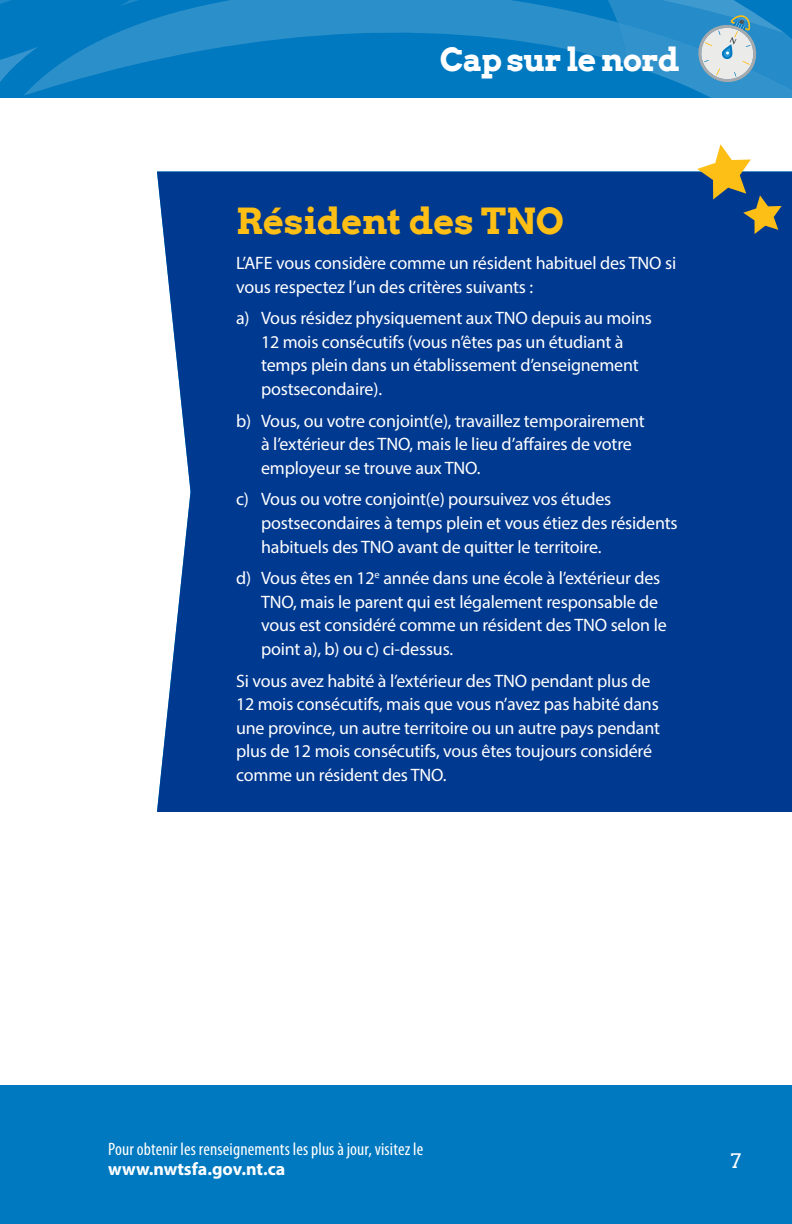
<style>
.page{position:relative;width:792px;height:1224px;background:#fff}
.page>*{position:absolute;margin:0;border:0;box-sizing:border-box;transform-origin:0 0}
.t1{font:700 36px "Arvo";color:#fdbe15}
.t2{font:700 32px "Arvo";letter-spacing:-.03em;color:#fff}
.t3{font:20px "Arvo";color:#fff}
.t4{font:18px/23.6px "Myriad Pro";letter-spacing:-.01em;color:#fff}
.t5{font:condensed 18px "Myriad Pro";letter-spacing:.005em;color:#fff}
.t6{font:700 18px "Myriad Pro";color:#fff}
</style>
<div class="page">
<div style="left:0;top:1086px;width:792px;height:138px;background:#0079c0"></div>
<div style="left:157px;top:234px;width:635px;height:578px;background:#003990"></div>
<svg style="left:0;top:0;width:792px;height:234px"></svg>
<h2 class="t2" style="left:440px;top:41px;width:241px">Cap sur le nord</h2>
<h1 class="t1" style="left:236px;top:201px;width:330px">Résident des TNO</h1>
<p class="t4" style="left:236px;top:251px;width:442px">L’AFE vous considère comme un résident habituel des TNO si vous respectez l’un des critères suivants :</p>
<p class="t4" style="left:261px;top:306px;width:392px;text-indent:-25px">a) Vous résidez physiquement aux TNO depuis au moins 12 mois consécutifs (vous n’êtes pas un étudiant à temps plein dans un établissement d’enseignement postsecondaire).</p>
<p class="t4" style="left:261px;top:409px;width:385px;text-indent:-25px">b) Vous, ou votre conjoint(e), travaillez temporairement à l’extérieur des TNO, mais le lieu d’affaires de votre employeur se trouve aux TNO.</p>
<p class="t4" style="left:261px;top:487px;width:418px;text-indent:-25px">c) Vous ou votre conjoint(e) poursuivez vos études postsecondaires à temps plein et vous étiez des résidents habituels des TNO avant de quitter le territoire.</p>
<p class="t4" style="left:261px;top:566px;width:407px;text-indent:-25px">d) Vous êtes en 12<sup>e</sup> année dans une école à l’extérieur des TNO, mais le parent qui est légalement responsable de vous est considéré comme un résident des TNO selon le point a), b) ou c) ci-dessus.</p>
<p class="t4" style="left:236px;top:668px;width:426px">Si vous avez habité à l’extérieur des TNO pendant plus de 12 mois consécutifs, mais que vous n’avez pas habité dans une province, un autre territoire ou un autre pays pendant plus de 12 mois consécutifs, vous êtes toujours considéré comme un résident des TNO.</p>
<p class="t5" style="left:108px;top:1138px;width:317px">Pour obtenir les renseignements les plus à jour, visitez le</p>
<p class="t6" style="left:108px;top:1157px;width:179px">www.nwtsfa.gov.nt.ca</p>
<p class="t3" style="left:731px;top:1149px;width:12px">7</p>
</div>
